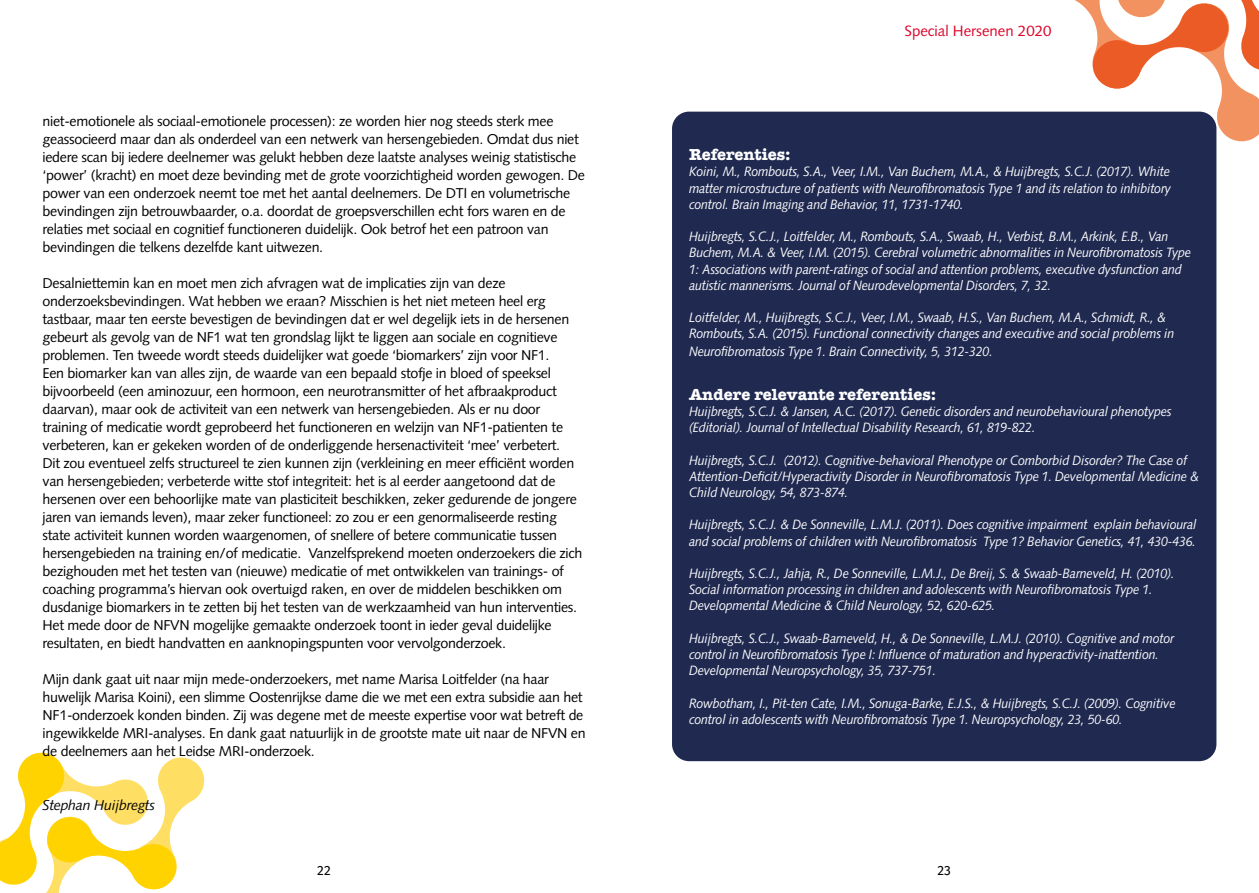
<style>
.page{position:relative;width:1259px;height:893px;background:#fff}
.page>*{position:absolute;margin:0;border:0;box-sizing:border-box;transform-origin:0 0}
.t1{font:700 16.5px "American Typewriter";color:#fff}
.t2{font:15px "Syntax LT Std";color:#dd052b}
.t3{font:14.25px/18px "Syntax LT Std";letter-spacing:-.02em;color:#000}
.t4{font:italic 14.25px "Syntax LT Std";letter-spacing:-.02em;color:#000}
.t5{font:italic 13.5px/16.2px "Syntax LT Std";letter-spacing:-.02em;color:#fff;scale:.93 1}
.t6{font:13.5px "Fira Sans";color:#000}
</style>
<div class="page">
<svg style="left:1051px;top:0;width:208px;height:145px"></svg>
<svg style="left:0;top:752px;width:205px;height:141px"></svg>
<div style="left:672px;top:112px;width:544px;height:649px;background:#202a51;border-radius:17px"></div>
<p class="t3" style="left:43px;top:112px;width:544px">niet-emotionele als sociaal-emotionele processen): ze worden hier nog steeds sterk mee geassocieerd maar dan als onderdeel van een netwerk van hersengebieden. Omdat dus niet iedere scan bij iedere deelnemer was gelukt hebben deze laatste analyses weinig statistische ‘power’ (kracht) en moet deze bevinding met de grote voorzichtigheid worden gewogen. De power van een onderzoek neemt toe met het aantal deelnemers. De DTI en volumetrische bevindingen zijn betrouwbaarder, o.a. doordat de groepsverschillen echt fors waren en de relaties met sociaal en cognitief functioneren duidelijk. Ook betrof het een patroon van bevindingen die telkens dezelfde kant uitwezen.</p>
<p class="t3" style="left:43px;top:274px;width:541px">Desalniettemin kan en moet men zich afvragen wat de implicaties zijn van deze onderzoeksbevindingen. Wat hebben we eraan? Misschien is het niet meteen heel erg tastbaar, maar ten eerste bevestigen de bevindingen dat er wel degelijk iets in de hersenen gebeurt als gevolg van de NF1 wat ten grondslag lijkt te liggen aan sociale en cognitieve problemen. Ten tweede wordt steeds duidelijker wat goede ‘biomarkers’ zijn voor NF1.<br>Een biomarker kan van alles zijn, de waarde van een bepaald stofje in bloed of speeksel bijvoorbeeld (een aminozuur, een hormoon, een neurotransmitter of het afbraakproduct daarvan), maar ook de activiteit van een netwerk van hersengebieden. Als er nu door training of medicatie wordt geprobeerd het functioneren en welzijn van NF1-patienten te verbeteren, kan er gekeken worden of de onderliggende hersenactiviteit ‘mee’ verbetert.<br>Dit zou eventueel zelfs structureel te zien kunnen zijn (verkleining en meer efficiënt worden van hersengebieden; verbeterde witte stof integriteit: het is al eerder aangetoond dat de hersenen over een behoorlijke mate van plasticiteit beschikken, zeker gedurende de jongere jaren van iemands leven), maar zeker functioneel: zo zou er een genormaliseerde resting state activiteit kunnen worden waargenomen, of snellere of betere communicatie tussen hersengebieden na training en/of medicatie. Vanzelfsprekend moeten onderzoekers die zich bezighouden met het testen van (nieuwe) medicatie of met ontwikkelen van trainings- of coaching programma’s hiervan ook overtuigd raken, en over de middelen beschikken om dusdanige biomarkers in te zetten bij het testen van de werkzaamheid van hun interventies.<br>Het mede door de NFVN mogelijke gemaakte onderzoek toont in ieder geval duidelijke resultaten, en biedt handvatten en aanknopingspunten voor vervolgonderzoek.</p>
<p class="t3" style="left:43px;top:670px;width:545px">Mijn dank gaat uit naar mijn mede-onderzoekers, met name Marisa Loitfelder (na haar huwelijk Marisa Koini), een slimme Oostenrijkse dame die we met een extra subsidie aan het NF1-onderzoek konden binden. Zij was degene met de meeste expertise voor wat betreft de ingewikkelde MRI-analyses. En dank gaat natuurlijk in de grootste mate uit naar de NFVN en de deelnemers aan het Leidse MRI-onderzoek.</p>
<p class="t4" style="left:43px;top:797px;width:114px">Stephan Huijbregts</p>
<p class="t2" style="left:904px;top:22px;width:148px">Special Hersenen 2020</p>
<p class="t1" style="left:689px;top:140px;width:103px">Referenties:</p>
<p class="t5" style="left:689px;top:164px;width:520px;text-align:justify">Koini, M., Rombouts, S.A., Veer, I.M., Van Buchem, M.A., &amp; Huijbregts, S.C.J. (2017). White matter microstructure of patients with Neurofibromatosis Type 1 and its relation to inhibitory control. Brain Imaging and Behavior, 11, 1731-1740.</p>
<p class="t5" style="left:689px;top:228px;width:541px">Huijbregts, S.C.J., Loitfelder, M., Rombouts, S.A., Swaab, H., Verbist, B.M., Arkink, E.B., Van Buchem, M.A. &amp; Veer, I.M. (2015). Cerebral volumetric abnormalities in Neurofibromatosis Type 1: Associations with parent-ratings of social and attention problems, executive dysfunction and autistic mannerisms. Journal of Neurodevelopmental Disorders, 7, 32.</p>
<p class="t5" style="left:689px;top:309px;width:523px">Loitfelder, M., Huijbregts, S.C.J., Veer, I.M., Swaab, H.S., Van Buchem, M.A., Schmidt, R., &amp;<br>Rombouts, S.A. (2015). Functional connectivity changes and executive and social problems in</p>
<p class="t5" style="left:689px;top:344px;width:328px">Neurofibromatosis Type 1. Brain Connectivity, 5, 312-320.</p>
<p class="t1" style="left:689px;top:380px;width:249px">Andere relevante referenties:</p>
<p class="t5" style="left:689px;top:403px;width:520px">Huijbregts, S.C.J. &amp; Jansen, A.C. (2017). Genetic disorders and neurobehavioural phenotypes (Editorial). Journal of Intellectual Disability Research, 61, 819-822.</p>
<p class="t5" style="left:689px;top:452px;width:550px">Huijbregts, S.C.J. (2012). Cognitive-behavioral Phenotype or Comborbid Disorder? The Case of<br>Attention-Deficit/Hyperactivity Disorder in Neurofibromatosis Type 1. Developmental Medicine &amp;<br>Child Neurology, 54, 873-874.</p>
<p class="t5" style="left:689px;top:517px;width:547px">Huijbregts, S.C.J. &amp; De Sonneville, L.M.J. (2011). Does cognitive impairment explain behavioural and social problems of children with Neurofibromatosis Type 1? Behavior Genetics, 41, 430-436.</p>
<p class="t5" style="left:689px;top:565px;width:523px">Huijbregts, S.C.J., Jahja, R., De Sonneville, L.M.J., De Breij, S. &amp; Swaab-Barneveld, H. (2010).<br>Social information processing in children and adolescents with Neurofibromatosis Type 1.<br>Developmental Medicine &amp; Child Neurology, 52, 620-625.</p>
<p class="t5" style="left:689px;top:630px;width:523px">Huijbregts, S.C.J., Swaab-Barneveld, H., &amp; De Sonneville, L.M.J. (2010). Cognitive and motor control in Neurofibromatosis Type I: Influence of maturation and hyperactivity-inattention.<br>Developmental Neuropsychology, 35, 737-751.</p>
<p class="t5" style="left:689px;top:695px;width:525px">Rowbotham, I., Pit-ten Cate, I.M., Sonuga-Barke, E.J.S., &amp; Huijbregts, S.C.J. (2009). Cognitive control in adolescents with Neurofibromatosis Type 1. Neuropsychology, 23, 50-60.</p>
<p class="t6" style="left:317px;top:861px;width:15px">22</p>
<p class="t6" style="left:937px;top:861px;width:15px">23</p>
</div>
